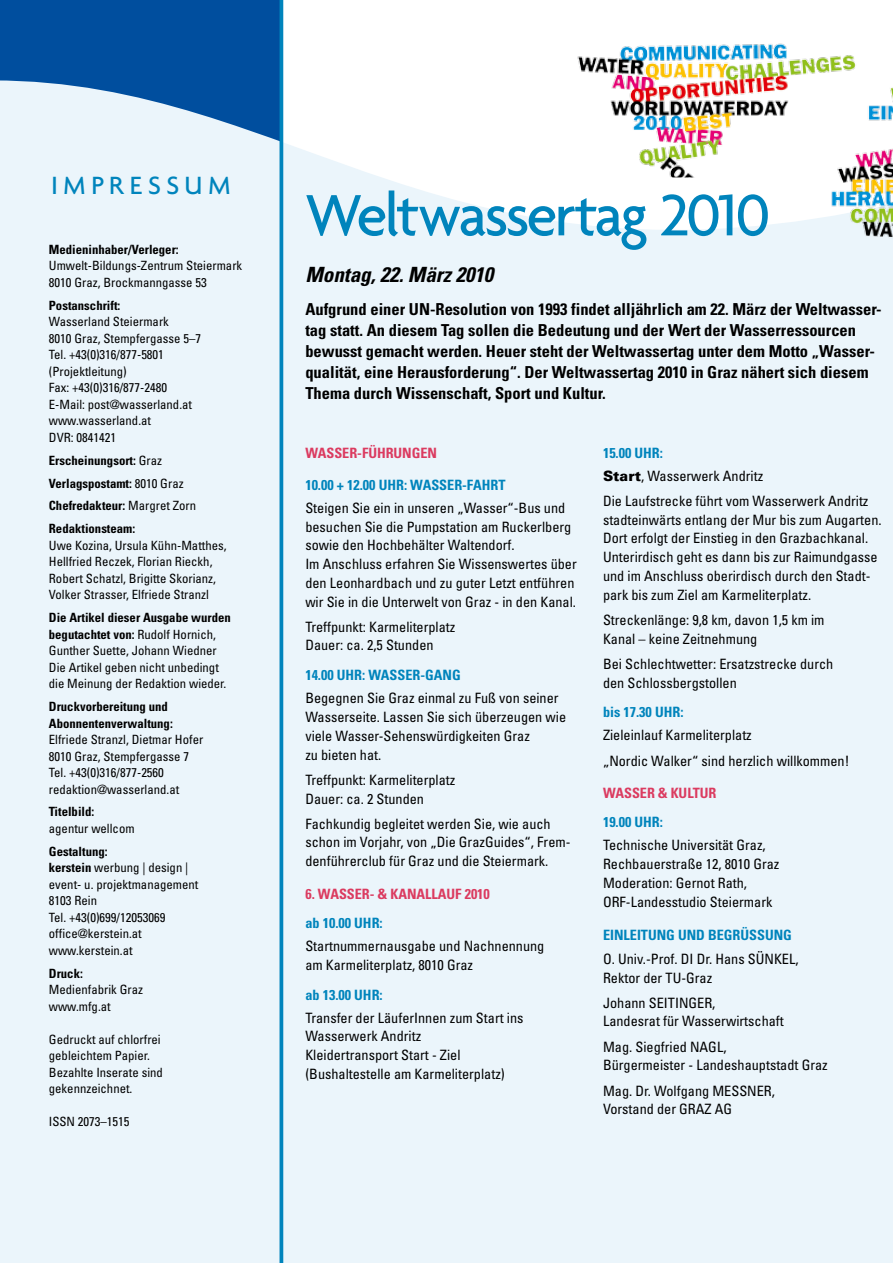
<style>
.page{position:relative;width:893px;height:1263px;background:#fff}
.page>*{position:absolute;margin:0;border:0;box-sizing:border-box;transform-origin:0 0}
.t1{font:500 63px "Agenda";letter-spacing:-.05em;color:#0084bc}
.t2{font:500 27px "Agenda";color:#0084bc}
.t3{font:italic 700 condensed 21px "Univers";color:#000}
.t4{font:700 condensed 16.5px/21px "Univers";color:#000}
.t5{font:condensed 14.25px/18.8px "Univers";color:#000}
.t6{font:700 condensed 14.25px "Univers";color:#0084bc}
.t7{font:700 condensed 14.25px "Univers";color:#db3b60}
.t8{font:condensed 12.75px/16.5px "Univers";color:#000}
.t9{font:700 condensed 12.75px/22.8px "Univers";color:#000}
.s1{font-weight:400}
.s2{font-weight:700}
.s3{font-weight:700;color:#0084bc}
.s4{font-weight:900;font-stretch:normal}
</style>
<div class="page">
<div style="left:0;top:0;width:280px;height:59px;background:#004e9e"></div>
<div style="left:0;top:59px;width:893px;height:1204px;background:#ebf5fb"></div>
<img style="left:568px;top:43px;width:325px;height:249px">
<hr style="left:280px;top:0;width:3px;height:1263px;background:#0084bc">
<h2 class="t2" style="left:51px;top:169px;width:181px">Impr essum</h2>
<p class="t9" style="left:49px;top:238px;width:131px">Medieninhaber/Verleger:</p>
<p class="t8" style="left:49px;top:257px;width:195px">Umwelt-Bildungs-Zentrum Steiermark<br>8010 Graz, Brockmanngasse 53</p>
<p class="t9" style="left:49px;top:294px;width:73px">Postanschrift:</p>
<p class="t8" style="left:49px;top:313px;width:154px">Wasserland Steiermark<br>8010 Graz, Stempfergasse 5–7<br>Tel. +43(0)316/877-5801 (Projektleitung)<br>Fax: +43(0)316/877-2480<br>E-Mail: post@wasserland.at www.wasserland.at<br>DVR: 0841421</p>
<p class="t9" style="left:49px;top:449px;width:149px">Erscheinungsort: <span class="s1">Graz<br></span>Verlagspostamt: <span class="s1">8010 Graz<br></span>Chefredakteur: <span class="s1">Margret Zorn<br></span>Redaktionsteam:</p>
<p class="t8" style="left:49px;top:537px;width:179px">Uwe Kozina, Ursula Kühn-Matthes, Hellfried Reczek, Florian Rieckh, Robert Schatzl, Brigitte Skorianz, Volker Strasser, Elfriede Stranzl</p>
<p class="t8" style="left:49px;top:609px;width:184px"><span class="s2">Die Artikel dieser Ausgabe wurden begutachtet von:</span> Rudolf Hornich, Gunther Suette, Johann Wiedner Die Artikel geben nicht unbedingt die Meinung der Redaktion wieder.</p>
<p class="t9" style="left:49px;top:698px;width:125px;line-height:16.5px">Druckvorbereitung und<br>Abonnentenverwaltung:</p>
<p class="t8" style="left:49px;top:731px;width:156px">Elfriede Stranzl, Dietmar Hofer<br>8010 Graz, Stempfergasse 7<br>Tel. +43(0)316/877-2560 redaktion@wasserland.at</p>
<p class="t9" style="left:49px;top:800px;width:47px">Titelbild:</p>
<p class="t8" style="left:49px;top:820px;width:87px">agentur wellcom</p>
<p class="t8" style="left:49px;top:843px;width:151px"><span class="s2">Gestaltung:<br>kerstein</span> werbung | design | event- u. projektmanagement<br>8103 Rein<br>Tel. +43(0)699/12053069 office@kerstein.at www.kerstein.at</p>
<p class="t9" style="left:49px;top:962px;width:35px">Druck:</p>
<p class="t8" style="left:49px;top:981px;width:96px">Medienfabrik Graz www.mfg.at</p>
<p class="t8" style="left:49px;top:1031px;width:116px">Gedruckt auf chlorfrei gebleichtem Papier.<br>Bezahlte Inserate sind gekennzeichnet.</p>
<p class="t8" style="left:49px;top:1113px;width:82px">ISSN 2073–1515</p>
<h1 class="t1" style="left:305px;top:177px;width:466px">Weltwassertag 2010</h1>
<h3 class="t3" style="left:305px;top:261px;width:189px">Montag, 22. März 2010</h3>
<p class="t4" style="left:305px;top:299px;width:578px">Aufgrund einer UN-Resolution von 1993 findet alljährlich am 22. März der Weltwasser&shy;tag statt. An diesem Tag sollen die Bedeutung und der Wert der Wasserressourcen bewusst gemacht werden. Heuer steht der Weltwassertag unter dem Motto „Wasser&shy;qualität, eine Herausforderung“. Der Weltwassertag 2010 in Graz nähert sich diesem Thema durch Wissenschaft, Sport und Kultur.</p>
<p class="t7" style="left:305px;top:444px;width:133px">WASSER-FÜHRUNGEN</p>
<p class="t6" style="left:305px;top:476px;width:202px">10.00 + 12.00 UHR: WASSER-FAHRT</p>
<p class="t5" style="left:305px;top:498px;width:273px">Steigen Sie ein in unseren „Wasser“-Bus und besuchen Sie die Pumpstation am Ruckerlberg sowie den Hochbehälter Waltendorf.<br>Im Anschluss erfahren Sie Wissenswertes über den Leonhardbach und zu guter Letzt entführen wir Sie in die Unterwelt von Graz - in den Kanal.</p>
<p class="t5" style="left:305px;top:617px;width:152px">Treffpunkt: Karmeliterplatz<br>Dauer: ca. 2,5 Stunden</p>
<p class="t6" style="left:305px;top:666px;width:157px">14.00 UHR: WASSER-GANG</p>
<p class="t5" style="left:305px;top:689px;width:262px">Begegnen Sie Graz einmal zu Fuß von seiner Wasserseite. Lassen Sie sich überzeugen wie viele Wasser-Sehenswürdigkeiten Graz<br>zu bieten hat.</p>
<p class="t5" style="left:305px;top:770px;width:152px">Treffpunkt: Karmeliterplatz<br>Dauer: ca. 2 Stunden</p>
<p class="t5" style="left:305px;top:814px;width:267px">Fachkundig begleitet werden Sie, wie auch schon im Vorjahr, von „Die GrazGuides“, Frem&shy;denführerclub für Graz und die Steiermark.</p>
<p class="t7" style="left:305px;top:885px;width:186px">6. WASSER- &amp; KANALLAUF 2010</p>
<p class="t6" style="left:305px;top:914px;width:79px">ab 10.00 UHR:</p>
<p class="t5" style="left:305px;top:936px;width:241px">Startnummernausgabe und Nachnennung am Karmeliterplatz, 8010 Graz</p>
<p class="t6" style="left:305px;top:986px;width:79px">ab 13.00 UHR:</p>
<p class="t5" style="left:305px;top:1008px;width:220px">Transfer der LäuferInnen zum Start ins<br>Wasserwerk Andritz<br>Kleidertransport Start - Ziel (Bushaltestelle am Karmeliterplatz)</p>
<p class="t5" style="left:603px;top:441px;width:162px;line-height:23px"><span class="s3">15.00 UHR:<br></span><span class="s4">Start</span>, Wasserwerk Andritz</p>
<p class="t5" style="left:603px;top:491px;width:280px">Die Laufstrecke führt vom Wasserwerk Andritz stadteinwärts entlang der Mur bis zum Augarten.<br>Dort erfolgt der Einstieg in den Grazbachkanal.<br>Unterirdisch geht es dann bis zur Raimundgasse und im Anschluss oberirdisch durch den Stadt&shy;park bis zum Ziel am Karmeliterplatz.</p>
<p class="t5" style="left:603px;top:610px;width:223px">Streckenlänge: 9,8 km, davon 1,5 km im<br>Kanal – keine Zeitnehmung</p>
<p class="t5" style="left:603px;top:654px;width:232px">Bei Schlechtwetter: Ersatzstrecke durch den Schlossbergstollen</p>
<p class="t6" style="left:603px;top:704px;width:82px">bis 17.30 UHR:</p>
<p class="t5" style="left:603px;top:723px;width:248px;line-height:25px">Zieleinlauf Karmeliterplatz<br>„Nordic Walker“ sind herzlich willkommen!</p>
<p class="t7" style="left:603px;top:785px;width:115px">WASSER &amp; KULTUR</p>
<p class="t6" style="left:603px;top:814px;width:62px">19.00 UHR:</p>
<p class="t5" style="left:603px;top:836px;width:178px">Technische Universität Graz,<br>Rechbauerstraße 12, 8010 Graz<br>Moderation: Gernot Rath,<br>ORF-Landesstudio Steiermark</p>
<p class="t6" style="left:603px;top:926px;width:190px">EINLEITUNG UND BEGRÜSSUNG</p>
<p class="t5" style="left:603px;top:949px;width:197px">O. Univ.-Prof. DI Dr. Hans SÜNKEL,<br>Rektor der TU-Graz</p>
<p class="t5" style="left:603px;top:993px;width:182px">Johann SEITINGER,<br>Landesrat für Wasserwirtschaft</p>
<p class="t5" style="left:603px;top:1037px;width:226px">Mag. Siegfried NAGL,<br>Bürgermeister - Landeshauptstadt Graz</p>
<p class="t5" style="left:603px;top:1081px;width:173px">Mag. Dr. Wolfgang MESSNER,<br>Vorstand der GRAZ AG</p>
</div>
